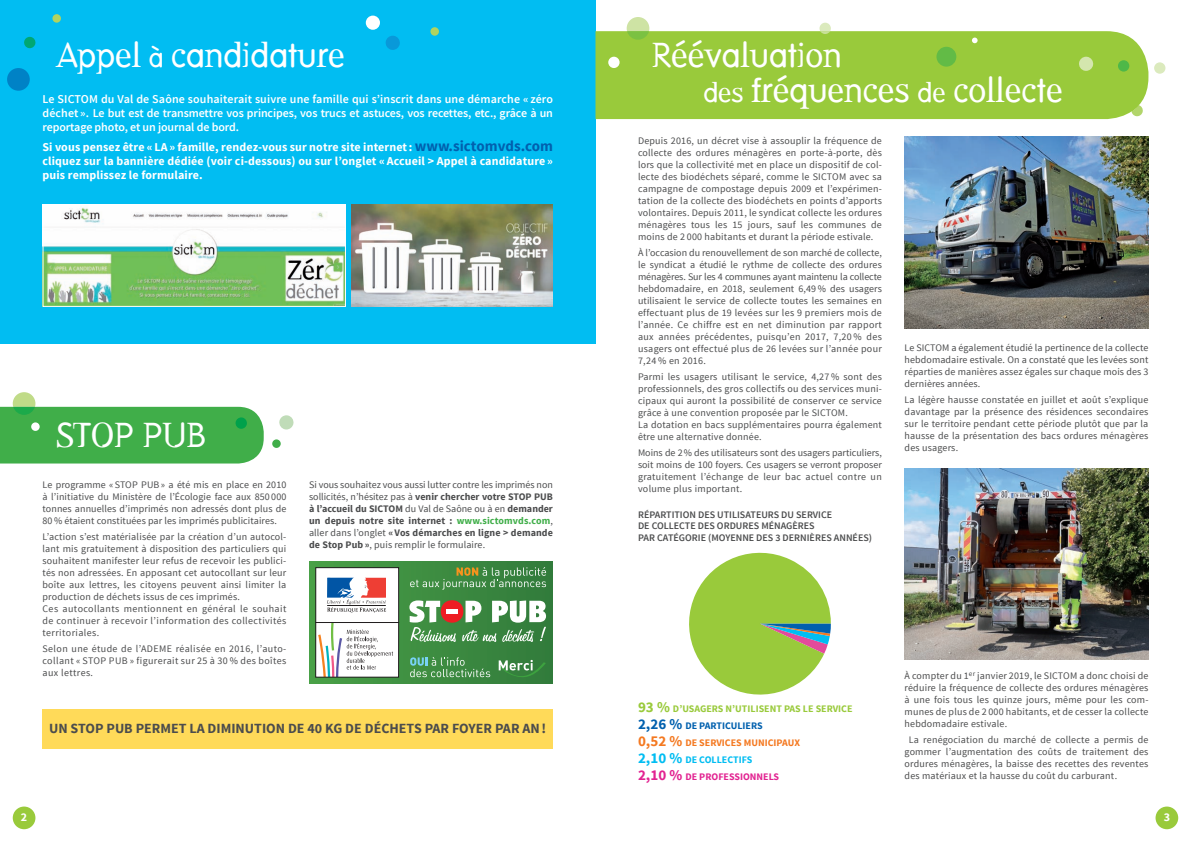
<style>
.page{position:relative;width:1191px;height:842px;background:#fff}
.page>*{position:absolute;margin:0;border:0;box-sizing:border-box;transform-origin:0 0}
.t1{font:34px/35px "Dead History Roman";color:#fff}
.t2{font:700 14px "Source Sans Pro";color:#4b4c4d}
.t3{font:600 12px/14px "Source Sans Pro";letter-spacing:-.01em;color:#fff;text-align:justify}
.t4{font:700 12px/14px "Source Sans Pro";letter-spacing:.01em;color:#fff;text-align:justify}
.t5{font:10px/12px "Source Sans Pro";letter-spacing:.02em;color:#4b4c4d;text-align:justify}
.t6{font:700 10px/17px "Source Sans Pro";color:#99ca3b}
.t7{font:600 10px/11.5px "Source Sans Pro";color:#4b4c4d}
.s1{font-size:27px}
.s2{font-size:15px;color:#0160ae}
.s3{font-weight:700}
.s4{font-weight:700;color:#40ae49}
.s5{font-size:15px}
.s6{color:#0160ae}
.s7{font-size:15px;color:#f47921}
.s8{color:#f47921}
.s9{font-size:15px;color:#01bdf2}
.s10{color:#01bdf2}
.s11{font-size:15px;color:#e22391}
.s12{color:#e22391}
</style>
<div class="page">
<div style="left:0;top:0;width:595px;height:343px;background:#01bdf2"></div>
<div style="left:13px;top:806px;width:22px;height:23px;background:#99ca3b;border-radius:50%"></div>
<svg style="left:279px;top:415px;width:15px;height:14px"></svg>
<svg style="left:0;top:392px;width:264px;height:71px"></svg>
<div style="left:1155px;top:806px;width:23px;height:23px;background:#99ca3b;border-radius:50%"></div>
<div style="left:595px;top:31px;width:553px;height:88px;background:#99ca3b"></div>
<div style="left:1042px;top:49px;width:8px;height:9px;background:#99ca3b;border-radius:50%"></div>
<svg style="left:626px;top:17px;width:23px;height:23px"></svg>
<svg style="left:1078px;top:57px;width:15px;height:14px"></svg>
<svg style="left:1131px;top:105px;width:12px;height:11px"></svg>
<svg style="left:972px;top:38px;width:5px;height:5px"></svg>
<div style="left:936px;top:47px;width:20px;height:20px;background:#62bb46;border-radius:50%"></div>
<div style="left:608px;top:57px;width:11px;height:11px;background:#fff;border-radius:50%"></div>
<svg style="left:819px;top:23px;width:12px;height:11px"></svg>
<div style="left:1118px;top:60px;width:11px;height:12px;background:#4eb848;border-radius:50%"></div>
<div style="left:31px;top:422px;width:9px;height:9px;background:#fff;border-radius:50%"></div>
<div style="left:7px;top:68px;width:23px;height:23px;background:#0082c6;border-radius:50%"></div>
<svg style="left:385px;top:36px;width:15px;height:14px"></svg>
<svg style="left:24px;top:37px;width:12px;height:11px"></svg>
<div style="left:52px;top:14px;width:9px;height:9px;background:#b0d360;border-radius:50%"></div>
<div style="left:1154px;top:62px;width:11px;height:12px;background:#dbeabd;border-radius:50%"></div>
<img style="left:45px;top:206px;width:299px;height:99px">
<div style="left:43px;top:204px;width:303px;height:103px;border:1px solid #fff"></div>
<div style="left:366px;top:16px;width:14px;height:14px;background:#fff;border-radius:50%"></div>
<div style="left:272px;top:439px;width:9px;height:9px;background:#40ae49;border-radius:50%"></div>
<svg style="left:309px;top:561px;width:244px;height:122px;background:#3b8940"></svg>
<svg style="left:498px;top:660px;width:48px;height:18px"></svg>
<svg style="left:409px;top:600px;width:137px;height:42px"></svg>
<div style="left:445px;top:605px;width:13px;height:12px;background:#ee1d23;border-radius:50%"></div>
<div style="left:446px;top:609px;width:12px;height:5px;background:#fff"></div>
<div style="left:316px;top:622px;width:82px;height:55px;background:#fff"></div>
<div style="left:316px;top:568px;width:82px;height:54px;background:#fff"></div>
<div style="left:315px;top:567px;width:84px;height:56px;border:1px solid #231f20"></div>
<svg style="left:327px;top:578px;width:59px;height:34px"></svg>
<div style="left:315px;top:622px;width:84px;height:55px;border:1px solid #231f20"></div>
<svg style="left:318px;top:622px;width:75px;height:55px"></svg>
<svg style="left:410px;top:567px;width:136px;height:23px;background:#569453"></svg>
<svg style="left:410px;top:657px;width:80px;height:20px;background:#589d63"></svg>
<div style="left:43px;top:709px;width:510px;height:39px;background:#ffda59"></div>
<img style="left:904px;top:136px;width:244px;height:193px">
<svg style="left:689px;top:552px;width:142px;height:143px"></svg>
<div style="left:430px;top:27px;width:9px;height:9px;background:#b0d360;border-radius:50%"></div>
<img style="left:351px;top:204px;width:202px;height:103px">
<img style="left:904px;top:468px;width:244px;height:191px">
<h1 class="t1" style="left:57px;top:36px;width:290px">Appel <span class="s1">à</span> candidature</h1>
<p class="t3" style="left:43px;top:92px;width:512px">Le SICTOM du Val de Saône souhaiterait suivre une famille qui s’inscrit dans une démarche « zéro déchet ». Le but est de transmettre vos principes, vos trucs et astuces, vos recettes, etc., grâce à un reportage photo, et un journal de bord.</p>
<p class="t4" style="left:43px;top:140px;width:512px">Si vous pensez être « LA » famille, rendez-vous sur notre site internet : <span class="s2">www.sictomvds.com </span>cliquez sur la bannière dédiée (voir ci-dessous) ou sur l’onglet « Accueil &gt; Appel à candidature » puis remplissez le formulaire.</p>
<h1 class="t1" style="left:57px;top:416px;width:152px">STOP PUB</h1>
<p class="t5" style="left:43px;top:479px;width:245px">Le programme « STOP PUB » a été mis en place en 2010 à l’initiative du Ministère de l’Écologie face aux 850 000 tonnes annuelles d’imprimés non adressés dont plus de 80 % étaient constituées par les imprimés publicitaires.</p>
<p class="t5" style="left:43px;top:531px;width:245px;text-align:left">L’action s’est matérialisée par la création d’un autocol&shy;lant mis gratuitement à disposition des particuliers qui souhaitent manifester leur refus de recevoir les publici&shy;tés non adressées. En apposant cet autocollant sur leur boîte aux lettres, les citoyens peuvent ainsi limiter la production de déchets issus de ces imprimés.<br>Ces autocollants mentionnent en général le souhait de continuer à recevoir l’information des collectivités territoriales.</p>
<p class="t5" style="left:43px;top:643px;width:245px">Selon une étude de l’ADEME réalisée en 2016, l’auto&shy;collant « STOP PUB » figurerait sur 25 à 30 % des boîtes aux lettres.</p>
<p class="t5" style="left:309px;top:479px;width:245px">Si vous souhaitez vous aussi lutter contre les imprimés non sollicités, n’hésitez pas à <span class="s3">venir chercher votre STOP PUB à l’accueil du SICTOM</span> du Val de Saône ou à en <span class="s3">demander un depuis notre site internet :</span> <span class="s4">www.sictomvds.com</span>, aller dans l’onglet <span class="s3">« Vos démarches en ligne &gt; demande de Stop Pub »</span>, puis remplir le formulaire.</p>
<h2 class="t2" style="left:49px;top:720px;width:499px">UN STOP PUB PERMET LA DIMINUTION DE 40 KG DE DÉCHETS PAR FOYER PAR AN !</h2>
<p class="t4" style="left:21px;top:811px;width:8px">2</p>
<h1 class="t1" style="left:703px;top:36px;width:361px;text-indent:-51px">Réévaluation<br><span class="s1">des</span> fréquences <span class="s1">de</span> collecte</h1>
<p class="t5" style="left:638px;top:134px;width:245px">Depuis 2016, un décret vise à assouplir la fréquence de collecte des ordures ménagères en porte-à-porte, dès lors que la collectivité met en place un dispositif de col&shy;lecte des biodéchets séparé, comme le SICTOM avec sa campagne de compostage depuis 2009 et l’expérimen&shy;tation de la collecte des biodéchets en points d’apports volontaires. Depuis 2011, le syndicat collecte les ordures ménagères tous les 15 jours, sauf les communes de moins de 2 000 habitants et durant la période estivale.</p>
<p class="t5" style="left:638px;top:246px;width:245px">À l’occasion du renouvellement de son marché de collecte, le syndicat a étudié le rythme de collecte des ordures ménagères. Sur les 4 communes ayant maintenu la collecte hebdomadaire, en 2018, seulement 6,49 % des usagers utilisaient le service de collecte toutes les semaines en effectuant plus de 19 levées sur les 9 premiers mois de l’année. Ce chiffre est en net diminution par rapport aux années précédentes, puisqu’en 2017, 7,20 % des usagers ont effectué plus de 26 levées sur l’année pour 7,24 % en 2016.</p>
<p class="t5" style="left:638px;top:370px;width:245px;text-align:left">Parmi les usagers utilisant le service, 4,27 % sont des professionnels, des gros collectifs ou des services muni&shy;cipaux qui auront la possibilité de conserver ce service grâce à une convention proposée par le SICTOM.<br>La dotation en bacs supplémentaires pourra également être une alternative donnée.</p>
<p class="t5" style="left:638px;top:446px;width:245px">Moins de 2 % des utilisateurs sont des usagers particuliers, soit moins de 100 foyers. Ces usagers se verront proposer gratuitement l’échange de leur bac actuel contre un volume plus important.</p>
<p class="t5" style="left:904px;top:342px;width:245px">Le SICTOM a également étudié la pertinence de la collecte hebdomadaire estivale. On a constaté que les levées sont réparties de manières assez égales sur chaque mois des 3 dernières années.</p>
<p class="t5" style="left:904px;top:394px;width:245px">La légère hausse constatée en juillet et août s’explique davantage par la présence des résidences secondaires sur le territoire pendant cette période plutôt que par la hausse de la présentation des bacs ordures ménagères des usagers.</p>
<p class="t7" style="left:638px;top:509px;width:235px">RÉPARTITION DES UTILISATEURS DU SERVICE<br>DE COLLECTE DES ORDURES MÉNAGÈRES<br>PAR CATÉGORIE (MOYENNE DES 3 DERNIÈRES ANNÉES)</p>
<p class="t6" style="left:638px;top:700px;width:216px"><span class="s5">93 %</span> D’USAGERS N’UTILISENT PAS LE SERVICE<br><span class="s2">2,26 %</span> <span class="s6">DE PARTICULIERS<br></span><span class="s7">0,52 %</span> <span class="s8">DE SERVICES MUNICIPAUX<br></span><span class="s9">2,10 %</span> <span class="s10">DE COLLECTIFS<br></span><span class="s11">2,10 %</span> <span class="s12">DE PROFESSIONNELS</span></p>
<p class="t5" style="left:904px;top:670px;width:245px">À compter du 1<sup>er</sup> janvier 2019, le SICTOM a donc choisi de réduire la fréquence de collecte des ordures ménagères à une fois tous les quinze jours, même pour les com&shy;munes de plus de 2 000 habitants, et de cesser la collecte hebdomadaire estivale.</p>
<p class="t5" style="left:904px;top:734px;width:245px;text-indent:4px">La renégociation du marché de collecte a permis de gommer l’augmentation des coûts de traitement des ordures ménagères, la baisse des recettes des reventes des matériaux et la hausse du coût du carburant.</p>
<p class="t4" style="left:1163px;top:811px;width:8px">3</p>
</div>
